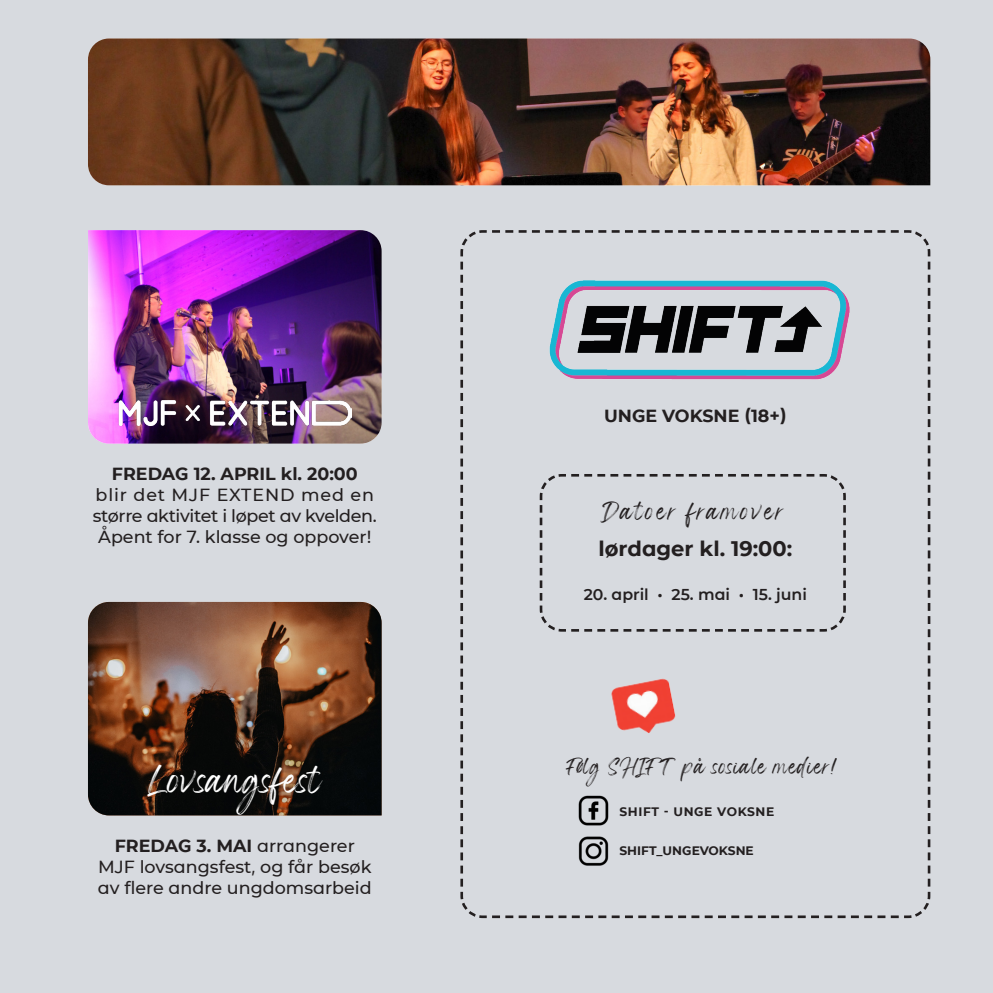
<style>
.page{position:relative;width:993px;height:993px;background:#fff}
.page>*{position:absolute;margin:0;border:0;box-sizing:border-box;transform-origin:0 0}
.Mengdetekst{font:700 21px "CMG Sans";color:#231f20}
.Uthevet_tekst{font:21px "Wonderful Branding";color:#fff}
.Uthevet_tekst-2{font:500 17.5px/21px "CMG Sans";color:#231f20;text-align:center}
.Mengdetekst-2{font:700 17.5px "CMG Sans";color:#231f20}
.t1{font:600 15.75px "CMG Sans";color:#231f20}
.Mengdetekst-3{font:14px "Wonderful Branding";letter-spacing:.18em;color:#231f20}
.Uthevet_tekst-3{font:12.25px "Wonderful Branding";letter-spacing:.05em;color:#231f20}
.Mengdetekst-4{font:700 12.25px "CMG Sans";letter-spacing:.05em;color:#231f20}
.Mengdetekst-5{font:700 12.25px "CMG Sans";letter-spacing:.005em;color:#231f20}
.s1{font-weight:700}
</style>
<div class="page">
<div style="left:0;top:0;width:992px;height:992px;background:#d7dadf"></div>
<svg style="left:460px;top:230px;width:471px;height:689px"></svg>
<img style="left:527px;top:268px;width:335px;height:129px">
<img style="left:88px;top:230px;width:293px;height:213px">
<img style="left:88px;top:601px;width:293px;height:214px">
<img style="left:88px;top:38px;width:842px;height:147px">
<img style="left:118px;top:397px;width:234px;height:37px">
<img style="left:577px;top:833px;width:32px;height:33px">
<img style="left:577px;top:794px;width:32px;height:32px">
<img style="left:602px;top:673px;width:86px;height:69px">
<p class="Uthevet_tekst-2" style="left:93px;top:462px;width:285px"><span class="s1">FREDAG 12. APRIL kl. 20:00<br></span>blir det MJF EXTEND med en større aktivitet i løpet av kvelden.<br>Åpent for 7. klasse og oppover!</p>
<p class="Uthevet_tekst" style="left:147px;top:775px;width:176px">Lovsangsfest</p>
<p class="Uthevet_tekst-2" style="left:98px;top:833px;width:275px"><span class="s1">FREDAG 3. MAI</span> arrangerer<br>MJF lovsangsfest, og får besøk av flere andre ungdomsarbeid</p>
<p class="Mengdetekst-2" style="left:604px;top:403px;width:184px">UNGE VOKSNE (18+)</p>
<p class="Mengdetekst-3" style="left:606px;top:508px;width:179px">Datoer framover</p>
<p class="Mengdetekst" style="left:598px;top:533px;width:195px">lørdager kl. 19:00:</p>
<p class="t1" style="left:583px;top:583px;width:224px">20. april • 25. mai • 15. juni</p>
<p class="Uthevet_tekst-3" style="left:569px;top:763px;width:269px">Følg SH IFT på sosiale medier!</p>
<p class="Mengdetekst-4" style="left:619px;top:802px;width:156px">SHIFT - UNGE VOKSNE</p>
<p class="Mengdetekst-5" style="left:619px;top:841px;width:136px">SHIFT_UNGEVOKSNE</p>
</div>
